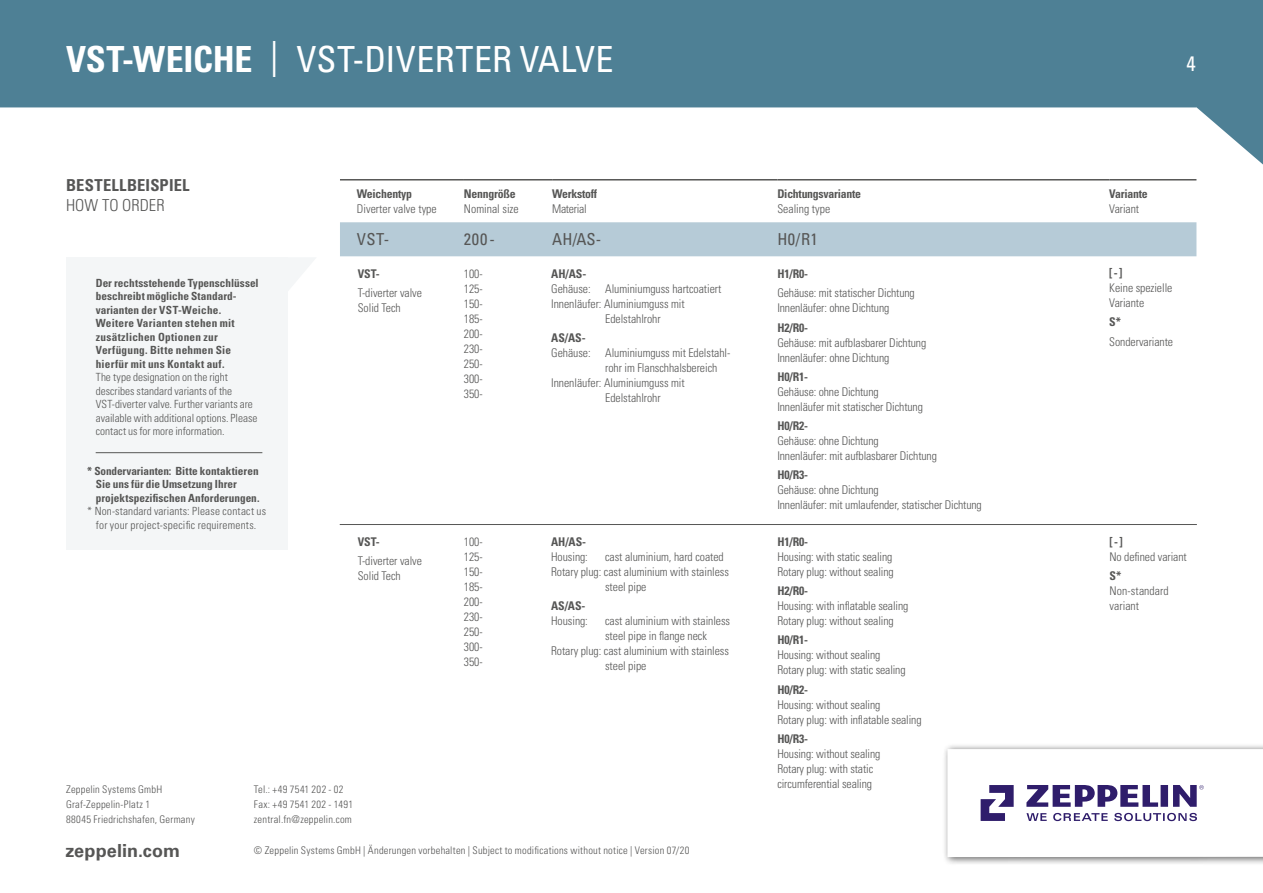
<style>
.page{position:relative;width:1263px;height:893px;background:#fff}
.page>*{position:absolute;margin:0;border:0;box-sizing:border-box;transform-origin:0 0}
.t1{font:condensed 36px "Univers LT Std";letter-spacing:.01em;color:#fff}
.t2{font:condensed 21px "Univers LT Std";color:#fff}
.t3{font:700 18px "Univers LT Std";letter-spacing:.01em;color:#565655}
.t4{font:condensed 16.5px "Univers LT Std";letter-spacing:.02em;color:#565655}
.t5{font:700 condensed 16.5px "Univers LT Std";letter-spacing:.01em;color:#565655}
.t6{font:300 condensed 16.5px "Univers LT Std";letter-spacing:.005em;color:#565655}
.t7{font:300 condensed 12px/15px "Univers LT Std";letter-spacing:-.01em;color:#565655}
.t8{font:700 condensed 12px "Univers LT Std";letter-spacing:-.02em;color:#565655}
.t9{font:700 condensed 11.25px/13.5px "Univers LT Std";letter-spacing:.01em;color:#565655}
.t10{font:300 condensed 11.25px/13.5px "Univers LT Std";color:#565655}
.t11{font:300 condensed 11.25px/13.5px "Univers LT Std";letter-spacing:.02em;color:#565655;text-align:center}
.t12{font:300 condensed 10.5px/15px "Univers LT Std";letter-spacing:.02em;color:#565655}
.s1{font-weight:700}
</style>
<div class="page">
<svg style="left:0;top:0;width:1263px;height:164px;fill:#4e8095"></svg>
<div style="left:942px;top:743px;width:321px;height:122px;background:#000;opacity:.6"></div>
<div style="left:947px;top:749px;width:316px;height:108px;background:#fff"></div>
<svg style="left:1026px;top:785px;width:178px;height:22px"></svg>
<svg style="left:981px;top:785px;width:33px;height:36px"></svg>
<svg style="left:1026px;top:813px;width:171px;height:8px"></svg>
<svg style="left:287px;top:257px;width:28px;height:36px"></svg>
<div style="left:340px;top:222px;width:856px;height:34px;background:#b6cbd7"></div>
<svg style="left:340px;top:179px;width:17px;height:2px"></svg>
<hr style="left:357px;top:179px;width:107px;height:2px;background:#565655">
<hr style="left:464px;top:179px;width:88px;height:2px;background:#565655">
<hr style="left:552px;top:179px;width:225px;height:2px;background:#565655">
<hr style="left:777px;top:179px;width:332px;height:2px;background:#565655">
<hr style="left:1109px;top:179px;width:87px;height:2px;background:#565655">
<hr style="left:340px;top:524px;width:857px;height:1px;background:#565655">
<div style="left:66px;top:257px;width:221px;height:293px;background:#f4f6f7"></div>
<hr style="left:96px;top:452px;width:166px;height:1px;background:#565655">
<h1 class="t1" style="left:66px;top:36px;width:549px"><span class="s1">VST-WEICHE</span> | VST-DIVERTER VALVE</h1>
<h3 class="t5" style="left:66px;top:175px;width:125px">BESTELLBEISPIEL</h3>
<h3 class="t6" style="left:66px;top:195px;width:100px">HOW TO ORDER</h3>
<p class="t8" style="left:357px;top:187px;width:57px">Weichentyp</p>
<p class="t7" style="left:357px;top:202px;width:81px">Diverter valve type</p>
<p class="t8" style="left:464px;top:187px;width:53px">Nenngröße</p>
<p class="t7" style="left:464px;top:202px;width:56px">Nominal size</p>
<p class="t8" style="left:552px;top:187px;width:46px">Werkstoff</p>
<p class="t7" style="left:552px;top:202px;width:36px">Material</p>
<p class="t8" style="left:777px;top:187px;width:85px">Dichtungsvariante</p>
<p class="t7" style="left:777px;top:202px;width:54px">Sealing type</p>
<p class="t9" style="left:96px;top:276px;width:164px">Der rechtsstehende Typenschlüssel beschreibt mögliche Standard&shy;varianten der VST-Weiche.<br>Weitere Varianten stehen mit zusätzlichen Optionen zur<br>Verfügung. Bitte nehmen Sie hierfür mit uns Kontakt auf.</p>
<p class="t10" style="left:96px;top:370px;width:163px">The type designation on the right describes standard variants of the VST-diverter valve. Further variants are available with additional options. Please contact us for more information.</p>
<p class="t9" style="left:96px;top:464px;width:165px;text-indent:-9px">* Sondervarianten: Bitte kontaktieren<br>Sie uns für die Umsetzung Ihrer projektspezifischen Anforderungen.</p>
<p class="t11" style="left:87px;top:505px;width:180px">* Non-standard variants: Please contact us for your project-specific requirements.</p>
<h3 class="t4" style="left:357px;top:229px;width:34px">VST-</h3>
<h3 class="t4" style="left:464px;top:229px;width:32px">200-</h3>
<h3 class="t4" style="left:552px;top:229px;width:51px">AH/AS-</h3>
<h3 class="t4" style="left:777px;top:229px;width:42px">H0/R1</h3>
<p class="t8" style="left:358px;top:266px;width:23px">VST-</p>
<p class="t7" style="left:358px;top:286px;width:66px">T-diverter valve<br>Solid Tech</p>
<p class="t7" style="left:464px;top:266px;width:20px;text-align:justify">100- 125- 150- 185- 200- 230- 250- 300- 350-</p>
<p class="t8" style="left:551px;top:266px;width:36px">AH/AS-</p>
<p class="t7" style="left:551px;top:281px;width:172px">Gehäuse: Aluminiumguss hartcoatiert</p>
<p class="t7" style="left:551px;top:296px;width:135px">Innenläufer: Aluminiumguss mit</p>
<p class="t7" style="left:605px;top:311px;width:57px">Edelstahlrohr</p>
<p class="t8" style="left:551px;top:331px;width:36px">AS/AS-</p>
<p class="t7" style="left:551px;top:346px;width:181px">Gehäuse: Aluminiumguss mit Edelstahl-</p>
<p class="t7" style="left:605px;top:361px;width:114px">rohr im Flanschhalsbereich</p>
<p class="t7" style="left:551px;top:376px;width:135px">Innenläufer: Aluminiumguss mit</p>
<p class="t7" style="left:605px;top:391px;width:57px">Edelstahlrohr</p>
<p class="t8" style="left:777px;top:266px;width:32px">H1/R0-</p>
<p class="t7" style="left:777px;top:286px;width:139px">Gehäuse: mit statischer Dichtung<br>Innenläufer: ohne Dichtung</p>
<p class="t8" style="left:777px;top:320px;width:32px">H2/R0-</p>
<p class="t7" style="left:777px;top:335px;width:150px">Gehäuse: mit aufblasbarer Dichtung<br>Innenläufer: ohne Dichtung</p>
<p class="t8" style="left:777px;top:369px;width:32px">H0/R1-</p>
<p class="t7" style="left:777px;top:384px;width:147px">Gehäuse: ohne Dichtung<br>Innenläufer mit statischer Dichtung</p>
<p class="t8" style="left:777px;top:418px;width:32px">H0/R2-</p>
<p class="t7" style="left:777px;top:433px;width:161px">Gehäuse: ohne Dichtung<br>Innenläufer: mit aufblasbarer Dichtung</p>
<p class="t8" style="left:777px;top:468px;width:32px">H0/R3-</p>
<p class="t7" style="left:777px;top:483px;width:206px">Gehäuse: ohne Dichtung<br>Innenläufer: mit umlaufender, statischer Dichtung</p>
<p class="t8" style="left:358px;top:534px;width:23px">VST-</p>
<p class="t7" style="left:358px;top:553px;width:66px">T-diverter valve<br>Solid Tech</p>
<p class="t7" style="left:464px;top:534px;width:20px;text-align:justify">100- 125- 150- 185- 200- 230- 250- 300- 350-</p>
<p class="t8" style="left:551px;top:534px;width:36px">AH/AS-</p>
<p class="t7" style="left:551px;top:549px;width:38px">Housing:</p>
<p class="t7" style="left:605px;top:549px;width:120px">cast aluminium, hard coated</p>
<p class="t7" style="left:551px;top:564px;width:179px">Rotary plug: cast aluminium with stainless</p>
<p class="t7" style="left:605px;top:579px;width:43px">steel pipe</p>
<p class="t8" style="left:551px;top:598px;width:36px">AS/AS-</p>
<p class="t7" style="left:551px;top:613px;width:38px">Housing:</p>
<p class="t7" style="left:605px;top:613px;width:127px">cast aluminium with stainless</p>
<p class="t7" style="left:605px;top:628px;width:103px">steel pipe in flange neck</p>
<p class="t7" style="left:551px;top:643px;width:179px">Rotary plug: cast aluminium with stainless</p>
<p class="t7" style="left:605px;top:658px;width:43px">steel pipe</p>
<p class="t12" style="left:66px;top:782px;width:130px">Zeppelin Systems GmbH<br>Graf-Zeppelin-Platz 1<br>88045 Friedrichshafen, Germany</p>
<p class="t12" style="left:254px;top:782px;width:101px">Tel.: +49 7541 202 - 02<br>Fax: +49 7541 202 - 1491 zentral.fn@zeppelin.com</p>
<p class="t12" style="left:254px;top:843px;width:437px">© Zeppelin Systems GmbH | Änderungen vorbehalten | Subject to modifications without notice | Version 07/20</p>
<h3 class="t3" style="left:65px;top:840px;width:116px">zeppelin.com</h3>
<p class="t8" style="left:777px;top:534px;width:32px">H1/R0-</p>
<p class="t7" style="left:777px;top:549px;width:118px">Housing: with static sealing<br>Rotary plug: without sealing</p>
<p class="t8" style="left:777px;top:583px;width:32px">H2/R0-</p>
<p class="t7" style="left:777px;top:598px;width:132px">Housing: with inflatable sealing<br>Rotary plug: without sealing</p>
<p class="t8" style="left:777px;top:633px;width:32px">H0/R1-</p>
<p class="t7" style="left:777px;top:648px;width:130px">Housing: without sealing<br>Rotary plug: with static sealing</p>
<p class="t8" style="left:777px;top:682px;width:32px">H0/R2-</p>
<p class="t7" style="left:777px;top:697px;width:146px">Housing: without sealing<br>Rotary plug: with inflatable sealing</p>
<p class="t8" style="left:777px;top:731px;width:32px">H0/R3-</p>
<p class="t7" style="left:777px;top:746px;width:105px">Housing: without sealing<br>Rotary plug: with static circumferential sealing</p>
<h2 class="t2" style="left:1186px;top:50px;width:11px">4</h2>
<p class="t8" style="left:1109px;top:187px;width:40px">Variante</p>
<p class="t7" style="left:1109px;top:202px;width:31px">Variant</p>
<p class="t8" style="left:1109px;top:265px;width:15px">[-]</p>
<p class="t7" style="left:1109px;top:280px;width:65px">Keine spezielle<br>Variante</p>
<p class="t8" style="left:1109px;top:315px;width:13px">S*</p>
<p class="t7" style="left:1109px;top:334px;width:65px">Sondervariante</p>
<p class="t8" style="left:1109px;top:534px;width:15px">[-]</p>
<p class="t7" style="left:1109px;top:549px;width:79px">No defined variant</p>
<p class="t8" style="left:1109px;top:568px;width:14px">S*</p>
<p class="t7" style="left:1109px;top:583px;width:61px">Non-standard variant</p>
</div>
